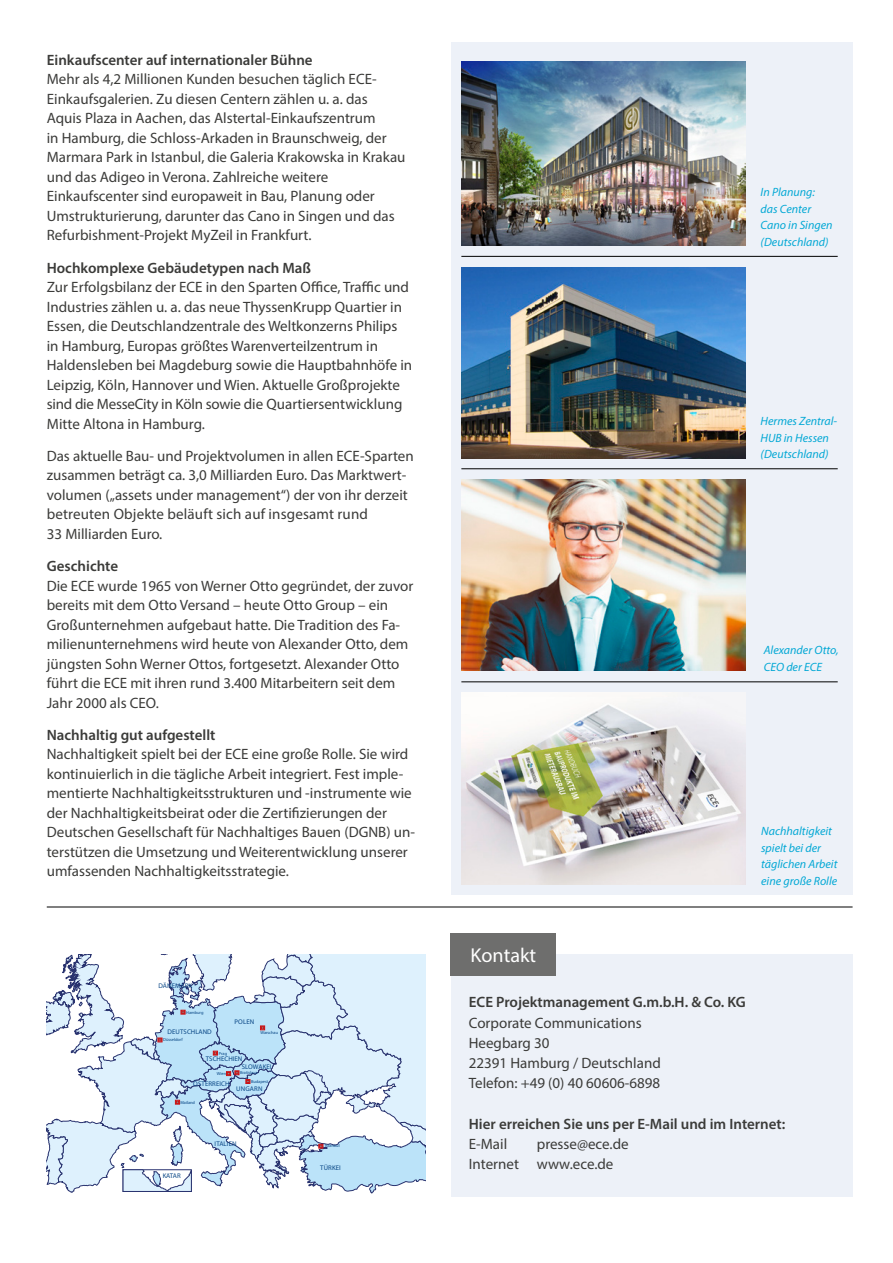
<style>
.page{position:relative;width:893px;height:1263px;background:#fff}
.page>*{position:absolute;margin:0;border:0;box-sizing:border-box;transform-origin:0 0}
.t1{font:20.1px "Myriad Pro";color:#fff}
.t2{font:15px/19.5px "Myriad Pro";color:#3b3b39}
.t3{font:600 15px "Myriad Pro";color:#3b3b39}
.t4{font:italic 12px/16.5px "Myriad Pro";color:#03a8d5}
.t5{font:6.75px "Myriad Pro";letter-spacing:.02em;color:#064484}
.t6{font:6.75px "Myriad Pro";color:#064484}
.t7{font:4.35px "Myriad Pro";color:#064484}
</style>
<div class="page">
<div style="left:451px;top:43px;width:402px;height:852px;background:#edf1f8"></div>
<div style="left:451px;top:955px;width:402px;height:242px;background:#edf1f8"></div>
<hr style="left:461px;top:468px;width:377px;height:1px;background:#000">
<hr style="left:461px;top:256px;width:377px;height:1px;background:#000">
<hr style="left:461px;top:682px;width:377px;height:1px;background:#000">
<hr style="left:47px;top:907px;width:806px;height:1px;background:#000">
<div style="left:451px;top:933px;width:105px;height:43px;background:#6e6e6d"></div>
<svg style="left:47px;top:955px;width:378px;height:239px"></svg>
<img style="left:461px;top:61px;width:285px;height:185px">
<img style="left:461px;top:479px;width:285px;height:192px">
<img style="left:461px;top:267px;width:285px;height:191px">
<img style="left:461px;top:693px;width:285px;height:191px">
<p class="t3" style="left:47px;top:50px;width:267px">Einkaufscenter auf internationaler Bühne</p>
<p class="t2" style="left:47px;top:69px;width:360px">Mehr als 4,2 Millionen Kunden besuchen täglich ECE-Einkaufsgalerien. Zu diesen Centern zählen u. a. das Aquis Plaza in Aachen, das Alstertal-Einkaufszentrum<br>in Hamburg, die Schloss-Arkaden in Braunschweig, der Marmara Park in Istanbul, die Galeria Krakowska in Krakau und das Adigeo in Verona. Zahlreiche weitere Einkaufscenter sind europaweit in Bau, Planung oder Umstrukturierung, darunter das Cano in Singen und das Refurbishment-Projekt MyZeil in Frankfurt.</p>
<p class="t3" style="left:47px;top:258px;width:266px">Hochkomplexe Gebäudetypen nach Maß</p>
<p class="t2" style="left:47px;top:277px;width:367px">Zur Erfolgsbilanz der ECE in den Sparten Office, Traffic und Industries zählen u. a. das neue ThyssenKrupp Quartier in Essen, die Deutschlandzentrale des Weltkonzerns Philips in Hamburg, Europas größtes Warenverteilzentrum in Haldensleben bei Magdeburg sowie die Hauptbahnhöfe in Leipzig, Köln, Hannover und Wien. Aktuelle Großprojekte sind die MesseCity in Köln sowie die Quartiersentwicklung Mitte Altona in Hamburg.</p>
<p class="t2" style="left:47px;top:446px;width:368px">Das aktuelle Bau- und Projektvolumen in allen ECE-Sparten zusammen beträgt ca. 3,0 Milliarden Euro. Das Marktwert&shy;volumen („assets under management“) der von ihr derzeit betreuten Objekte beläuft sich auf insgesamt rund<br>33 Milliarden Euro.</p>
<p class="t3" style="left:47px;top:556px;width:73px">Geschichte</p>
<p class="t2" style="left:47px;top:575px;width:368px">Die ECE wurde 1965 von Werner Otto gegründet, der zuvor bereits mit dem Otto Versand – heute Otto Group – ein Großunternehmen aufgebaut hatte. Die Tradition des Fa&shy;milienunternehmens wird heute von Alexander Otto, dem jüngsten Sohn Werner Ottos, fortgesetzt. Alexander Otto führt die ECE mit ihren rund 3.400 Mitarbeitern seit dem Jahr 2000 als CEO.</p>
<p class="t3" style="left:47px;top:725px;width:170px">Nachhaltig gut aufgestellt</p>
<p class="t2" style="left:47px;top:744px;width:370px">Nachhaltigkeit spielt bei der ECE eine große Rolle. Sie wird kontinuierlich in die tägliche Arbeit integriert. Fest imple&shy;mentierte Nachhaltigkeitsstrukturen und -instrumente wie der Nachhaltigkeitsbeirat oder die Zertifizierungen der Deutschen Gesellschaft für Nachhaltiges Bauen (DGNB) un&shy;terstützen die Umsetzung und Weiterentwicklung unserer umfassenden Nachhaltigkeitsstrategie.</p>
<p class="t6" style="left:158px;top:982px;width:35px">DÄNEMARK</p>
<p class="t7" style="left:186px;top:1009px;width:19px">Hamburg</p>
<p class="t5" style="left:167px;top:1027px;width:46px">DEUTSCHLAND</p>
<p class="t7" style="left:163px;top:1037px;width:21px">Düsseldorf</p>
<p class="t5" style="left:234px;top:1017px;width:21px">POLEN</p>
<p class="t7" style="left:260px;top:1030px;width:19px">Warschau</p>
<p class="t7" style="left:219px;top:1050px;width:10px">Prag</p>
<p class="t6" style="left:206px;top:1055px;width:38px">TSCHECHIEN</p>
<p class="t7" style="left:217px;top:1070px;width:11px">Wien</p>
<p class="t6" style="left:242px;top:1062px;width:31px">SLOWAKEI</p>
<p class="t7" style="left:240px;top:1070px;width:19px">Bratislava</p>
<p class="t7" style="left:251px;top:1079px;width:19px">Budapest</p>
<p class="t5" style="left:193px;top:1079px;width:38px">ÖSTERREICH</p>
<p class="t5" style="left:236px;top:1084px;width:28px">UNGARN</p>
<p class="t7" style="left:180px;top:1099px;width:16px">Mailand</p>
<p class="t5" style="left:163px;top:1171px;width:19px">KATAR</p>
<p class="t5" style="left:215px;top:1140px;width:24px">ITALIEN</p>
<p class="t7" style="left:325px;top:1143px;width:16px">Istanbul</p>
<p class="t5" style="left:320px;top:1164px;width:22px">TÜRKEI</p>
<p class="t4" style="left:761px;top:184px;width:73px">In Planung: das Center<br>Cano in Singen (Deutschland)</p>
<p class="t4" style="left:761px;top:413px;width:78px">Hermes Zentral-<br>HUB in Hessen (Deutschland)</p>
<p class="t4" style="left:764px;top:642px;width:76px">Alexander Otto,<br>CEO der ECE</p>
<h1 class="t1" style="left:471px;top:942px;width:67px">Kontakt</h1>
<p class="t4" style="left:761px;top:822px;width:78px">Nachhaltigkeit spielt bei der täglichen Arbeit eine große Rolle</p>
<p class="t3" style="left:469px;top:993px;width:278px">ECE Projektmanagement G.m.b.H. &amp; Co. KG</p>
<p class="t2" style="left:469px;top:1012px;width:193px;line-height:20.2px">Corporate Communications<br>Heegbarg 30<br>22391 Hamburg / Deutschland<br>Telefon: +49 (0) 40 60606-6898</p>
<p class="t3" style="left:469px;top:1114px;width:318px">Hier erreichen Sie uns per E-Mail und im Internet:</p>
<p class="t2" style="left:469px;top:1134px;width:40px">E-Mail</p>
<p class="t2" style="left:469px;top:1134px;width:161px;line-height:20.2px;text-indent:68px">presse@ece.de<br>Internet www.ece.de</p>
</div>
